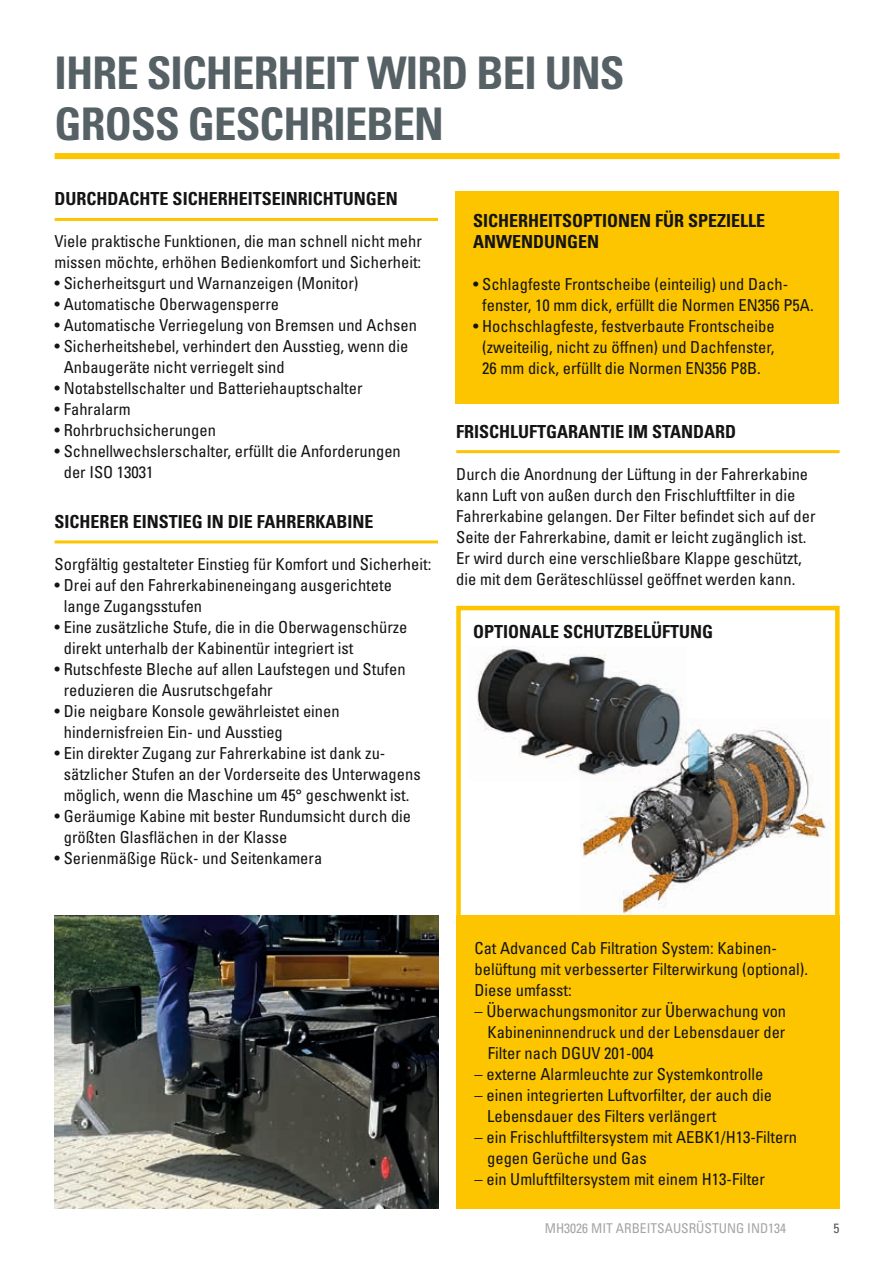
<style>
.page{position:relative;width:893px;height:1263px;background:#fff}
.page>*{position:absolute;margin:0;border:0;box-sizing:border-box;transform-origin:0 0}
.t1{font:700 condensed 45px/51px "Univers";letter-spacing:-.02em;color:#566166}
.t2{font:700 condensed 18px/21px "Univers";color:#131413}
.t3{font:condensed 16.5px/21px "Univers";color:#131413}
.t4{font:condensed 13.5px "Univers";color:#a4a5a5}
.t5{font:condensed 13.5px "Univers";color:#545a5b}
</style>
<div class="page">
<div style="left:455px;top:191px;width:383px;height:213px;background:#fcc500"></div>
<div style="left:55px;top:153px;width:785px;height:6px;background:#fcc500"></div>
<img style="left:55px;top:915px;width:383px;height:294px">
<hr style="left:55px;top:218px;width:383px;height:3px;background:#fcc500">
<hr style="left:456px;top:450px;width:384px;height:3px;background:#fcc500">
<hr style="left:55px;top:540px;width:383px;height:3px;background:#fcc500">
<div style="left:456px;top:606px;width:384px;height:322px;background:#fff;border:4px solid #fcc500"></div>
<img style="left:476px;top:647px;width:207px;height:124px">
<img style="left:580px;top:718px;width:250px;height:196px">
<div style="left:456px;top:915px;width:384px;height:294px;background:#fcc500"></div>
<h1 class="t1" style="left:55px;top:47px;width:572px">IHRE SICHERHEIT WIRD BEI UNS<br>GROSS GESCHRIEBEN</h1>
<p class="t2" style="left:55px;top:188px;width:345px">DURCHDACHTE SICHERHEITSEINRICHTUNGEN</p>
<p class="t3" style="left:55px;top:230px;width:369px">Viele praktische Funktionen, die man schnell nicht mehr missen möchte, erhöhen Bedienkomfort und Sicherheit:</p>
<p class="t3" style="left:55px;top:272px;width:305px">• Sicherheitsgurt und Warnanzeigen (Monitor)</p>
<p class="t3" style="left:55px;top:293px;width:226px">• Automatische Oberwagensperre</p>
<p class="t3" style="left:55px;top:314px;width:364px">• Automatische Verriegelung von Bremsen und Achsen</p>
<p class="t3" style="left:64px;top:335px;width:346px;text-indent:-9px">• Sicherheitshebel, verhindert den Ausstieg, wenn die<br>Anbaugeräte nicht verriegelt sind</p>
<p class="t3" style="left:55px;top:377px;width:309px">• Notabstellschalter und Batteriehauptschalter</p>
<p class="t3" style="left:55px;top:399px;width:78px">• Fahralarm</p>
<p class="t3" style="left:55px;top:420px;width:163px">• Rohrbruchsicherungen</p>
<p class="t3" style="left:64px;top:441px;width:339px;text-indent:-9px">• Schnellwechslerschalter, erfüllt die Anforderungen der ISO 13031</p>
<p class="t2" style="left:55px;top:511px;width:320px">SICHERER EINSTIEG IN DIE FAHRERKABINE</p>
<p class="t3" style="left:55px;top:553px;width:378px">Sorgfältig gestalteter Einstieg für Komfort und Sicherheit:</p>
<p class="t3" style="left:64px;top:574px;width:330px;text-indent:-9px">• Drei auf den Fahrerkabineneingang ausgerichtete lange Zugangsstufen</p>
<p class="t3" style="left:64px;top:616px;width:345px;text-indent:-9px">• Eine zusätzliche Stufe, die in die Oberwagenschürze direkt unterhalb der Kabinentür integriert ist</p>
<p class="t3" style="left:64px;top:658px;width:343px;text-indent:-9px">• Rutschfeste Bleche auf allen Laufstegen und Stufen reduzieren die Ausrutschgefahr</p>
<p class="t3" style="left:64px;top:700px;width:277px;text-indent:-9px">• Die neigbare Konsole gewährleistet einen hindernisfreien Ein- und Ausstieg</p>
<p class="t3" style="left:64px;top:742px;width:358px;text-indent:-9px">• Ein direkter Zugang zur Fahrerkabine ist dank zu&shy;sätzlicher Stufen an der Vorderseite des Unterwagens möglich, wenn die Maschine um 45° geschwenkt ist.</p>
<p class="t3" style="left:64px;top:805px;width:349px;text-indent:-9px">• Geräumige Kabine mit bester Rundumsicht durch die größten Glasflächen in der Klasse</p>
<p class="t3" style="left:55px;top:847px;width:269px">• Serienmäßige Rück- und Seitenkamera</p>
<p class="t2" style="left:473px;top:209px;width:294px">SICHERHEITSOPTIONEN FÜR SPEZIELLE<br>ANWENDUNGEN</p>
<p class="t3" style="left:482px;top:273px;width:333px;text-indent:-9px">• Schlagfeste Frontscheibe (einteilig) und Dach&shy;fenster, 10 mm dick, erfüllt die Normen EN356 P5A.</p>
<p class="t3" style="left:473px;top:315px;width:303px;text-align:center">• Hochschlagfeste, festverbaute Frontscheibe (zweiteilig, nicht zu öffnen) und Dachfenster,<br>26 mm dick, erfüllt die Normen EN356 P8B.</p>
<p class="t2" style="left:456px;top:420px;width:281px">FRISCHLUFTGARANTIE IM STANDARD</p>
<p class="t3" style="left:456px;top:463px;width:361px">Durch die Anordnung der Lüftung in der Fahrerkabine kann Luft von außen durch den Frischluftfilter in die Fahrerkabine gelangen. Der Filter befindet sich auf der Seite der Fahrerkabine, damit er leicht zugänglich ist.<br>Er wird durch eine verschließbare Klappe geschützt, die mit dem Geräteschlüssel geöffnet werden kann.</p>
<p class="t2" style="left:473px;top:621px;width:241px">OPTIONALE SCHUTZBELÜFTUNG</p>
<p class="t3" style="left:475px;top:937px;width:335px">Cat Advanced Cab Filtration System: Kabinen&shy;belüftung mit verbesserter Filterwirkung (optional).<br>Diese umfasst:</p>
<p class="t3" style="left:487px;top:1000px;width:300px;text-align:justify;text-indent:-13px">– Überwachungsmonitor zur Überwachung von Kabineninnendruck und der Lebensdauer der Filter nach DGUV 201-004</p>
<p class="t3" style="left:475px;top:1063px;width:290px">– externe Alarmleuchte zur Systemkontrolle</p>
<p class="t3" style="left:487px;top:1084px;width:286px;text-indent:-13px">– einen integrierten Luftvorfilter, der auch die<br>Lebensdauer des Filters verlängert</p>
<p class="t3" style="left:487px;top:1126px;width:311px;text-indent:-13px">– ein Frischluftfiltersystem mit AEBK1/H13-Filtern gegen Gerüche und Gas</p>
<p class="t3" style="left:475px;top:1168px;width:292px">– ein Umluftfiltersystem mit einem H13-Filter</p>
<p class="t4" style="left:545px;top:1219px;width:243px">MH3026 MIT ARBEITSAUSRÜSTUNG IND134</p>
<p class="t5" style="left:834px;top:1219px;width:7px">5</p>
</div>
